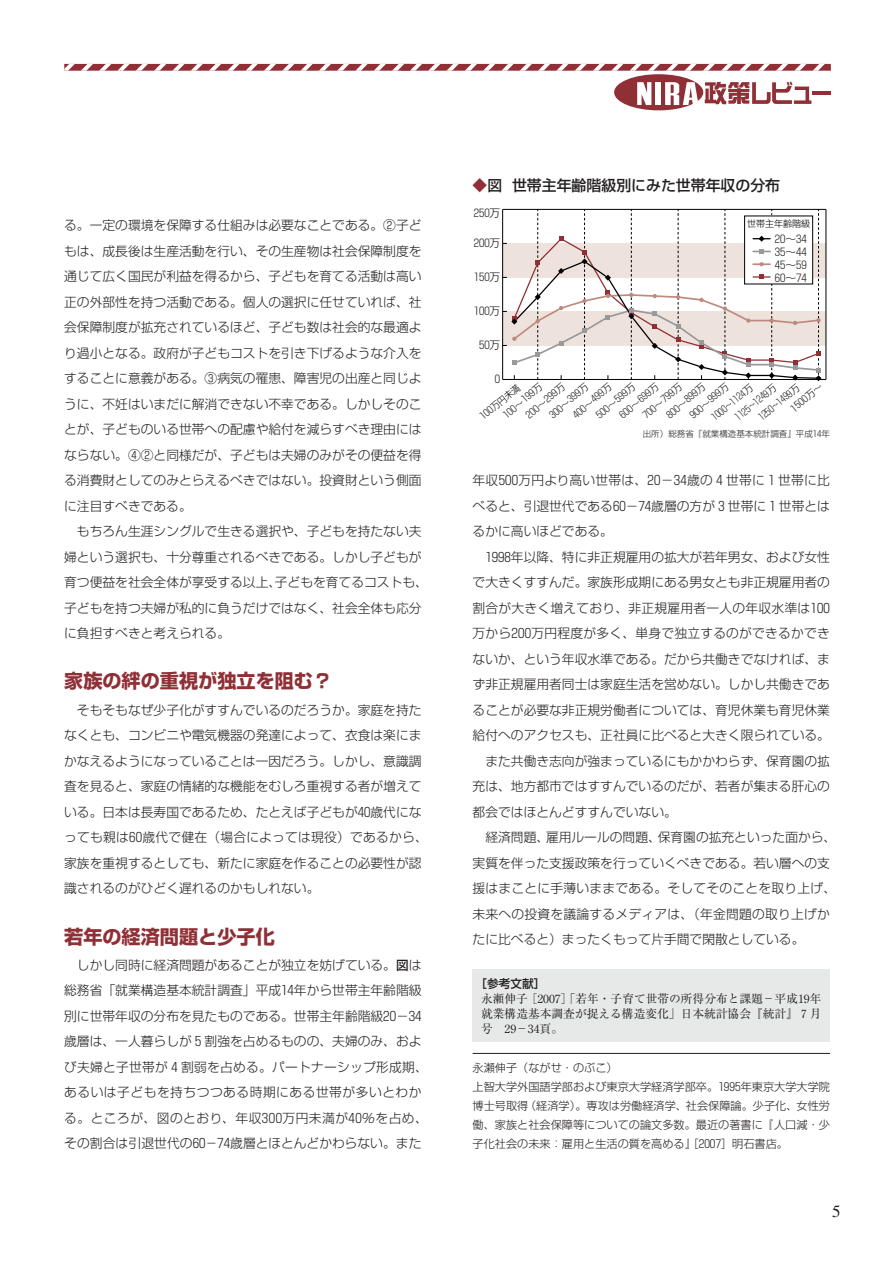
<style>
.page{position:relative;width:893px;height:1263px;background:#fff}
.page>*{position:absolute;margin:0;border:0;box-sizing:border-box;transform-origin:0 0}
.t1{font:700 19.2px "Shin Go";color:#902f36}
.t2{font:300 16.95px "Ryumin";color:#231f20}
.t3{font:500 14.85px "Shin Go";color:#231f20}
.t4{font:300 12.75px/25.5px "Shin Go";color:#231f20;text-align:justify}
.t5{font:300 12.75px "Shin Go";letter-spacing:.02em;color:#231f20}
.t6{font:11.7px/14.9px "Ryumin";letter-spacing:.005em;color:#231f20;text-align:justify}
.t7{font:500 11.7px "Shin Go";color:#231f20}
.t8{font:300 11.1px/19.2px "Shin Go";color:#231f20}
.t9{font:300 10.65px/12.8px "Shingo Num";color:#231f20;text-align:justify}
.t10{font:300 9.6px "Shingo Num";color:#231f20}
.t11{font:300 9.6px "Shingo Num";color:#231f20;scale:.9 1}
.t12{font:300 9.6px "Shin Go";color:#000;scale:.9 1}
.t13{font:300 9px "Shin Go";color:#000}
.t14{font:300 8.55px "Shin Go";color:#231f20}
.s1{font-family:"Shingo Num"}
.s2{font-weight:500}
.s3{color:#902f36}
.s4{font-family:"Shin Go";color:#000}
.s5{font-family:"Shingo Num";color:#231f20}
</style>
<div class="page">
<svg style="left:64px;top:64px;width:766px;height:7px"></svg>
<div style="left:614px;top:74px;width:89px;height:36px;background:#902f36;border-radius:50%"></div>
<svg style="left:637px;top:82px;width:14px;height:23px"></svg>
<div style="left:655px;top:82px;width:6px;height:23px;background:#fff"></div>
<svg style="left:665px;top:82px;width:33px;height:23px"></svg>
<svg style="left:704px;top:82px;width:107px;height:22px"></svg>
<hr style="left:812px;top:91px;width:19px;height:4px;background:#902f36">
<hr style="left:472px;top:1053px;width:358px;height:1px;background:#231f20">
<hr style="left:502px;top:379px;width:324px;height:1px;background:#000">
<hr style="left:825px;top:209px;width:1px;height:170px;background:#000">
<hr style="left:502px;top:209px;width:324px;height:1px;background:#000">
<svg style="left:502px;top:209px;width:319px;height:172px"></svg>
<div style="left:472px;top:969px;width:358px;height:73px;background:#e7e8e8"></div>
<p class="t4" style="left:64px;top:214px;width:359px">る。一定の環境を保障する仕組みは必要なことである。②子どもは、成長後は生産活動を行い、その生産物は社会保障制度を通じて広く国民が利益を得るから、子どもを育てる活動は高い正の外部性を持つ活動である。個人の選択に任せていれば、社会保障制度が拡充されているほど、子ども数は社会的な最適より過小となる。政府が子どもコストを引き下げるような介入をすることに意義がある。③病気の罹患、障害児の出産と同じように、不妊はいまだに解消できない不幸である。しかしそのことが、子どものいる世帯への配慮や給付を減らすべき理由にはならない。④②と同様だが、子どもは夫婦のみがその便益を得る消費財としてのみとらえるべきではない。投資財という側面に注目すべきである。</p>
<p class="t4" style="left:64px;top:520px;width:365px;text-align:left;text-indent:13px">もちろん生涯シングルで生きる選択や、子どもを持たない夫婦という選択も、十分尊重されるべきである。しかし子どもが育つ便益を社会全体が享受する以上、子どもを育てるコストも、子どもを持つ夫婦が私的に負うだけではなく、社会全体も応分に負担すべきと考えられる。</p>
<h1 class="t1" style="left:64px;top:674px;width:269px">家族の絆の重視が独立を阻む？</h1>
<p class="t4" style="left:64px;top:699px;width:365px;text-align:left;text-indent:13px">そもそもなぜ少子化がすすんでいるのだろうか。家庭を持たなくとも、コンビニや電気機器の発達によって、衣食は楽にまかなえるようになっていることは一因だろう。しかし、意識調査を見ると、家庭の情緒的な機能をむしろ重視する者が増えている。日本は長寿国であるため、たとえば子どもが<span class="s1">40</span>歳代になっても親は<span class="s1">60</span>歳代で健在（場合によっては現役）であるから、家族を重視するとしても、新たに家庭を作ることの必要性が認識されるのがひどく遅れるのかもしれない。</p>
<h1 class="t1" style="left:64px;top:929px;width:212px">若年の経済問題と少子化</h1>
<p class="t4" style="left:64px;top:954px;width:365px;text-align:center">しかし同時に経済問題があることが独立を妨げている。<span class="s2">図</span>は<br>総務省「就業構造基本統計調査」平成<span class="s1">14</span>年から世帯主年齢階級別に世帯年収の分布を見たものである。世帯主年齢階級<span class="s1">20</span>－<span class="s1">34</span>歳層は、一人暮らしが５割強を占めるものの、夫婦のみ、および夫婦と子世帯が４割弱を占める。パートナーシップ形成期、あるいは子どもを持ちつつある時期にある世帯が多いとわかる。ところが、図のとおり、年収<span class="s1">300</span>万円未満が<span class="s1">40</span>％を占め、その割合は引退世代の<span class="s1">60</span>－<span class="s1">74</span>歳層とほとんどかわらない。また</p>
<p class="t3" style="left:472px;top:180px;width:309px"><span class="s3">◆</span>図 世帯主年齢階級別にみた世帯年収の分布</p>
<p class="t9" style="left:473px;top:207px;width:28px">250<span class="s4">万</span></p>
<p class="t9" style="left:473px;top:237px;width:28px">200<span class="s4">万</span></p>
<p class="t9" style="left:473px;top:271px;width:28px">150<span class="s4">万</span></p>
<p class="t9" style="left:473px;top:305px;width:28px">100<span class="s4">万</span></p>
<p class="t9" style="left:479px;top:339px;width:23px">50<span class="s4">万</span></p>
<p class="t13" style="left:747px;top:221px;width:64px">世帯主年齢階級</p>
<p class="t9" style="left:774px;top:233px;width:33px">20<span class="s4">～</span>34<br>35<span class="s4">～</span>44<br>45<span class="s4">～</span>59<br>60<span class="s4">～</span>74</p>
<p class="t9" style="left:495px;top:373px;width:7px">0</p>
<p class="t10" style="left:570px;top:412px;width:49px;rotate:-40deg">400<span class="s4">～</span>499<span class="s4">万</span></p>
<p class="t10" style="left:594px;top:412px;width:49px;rotate:-40deg">500<span class="s4">～</span>599<span class="s4">万</span></p>
<p class="t10" style="left:641px;top:412px;width:49px;rotate:-40deg">700<span class="s4">～</span>799<span class="s4">万</span></p>
<p class="t10" style="left:687px;top:412px;width:49px;rotate:-40deg">900<span class="s4">～</span>999<span class="s4">万</span></p>
<p class="t10" style="left:501px;top:412px;width:49px;rotate:-40deg">100<span class="s4">～</span>199<span class="s4">万</span></p>
<p class="t10" style="left:547px;top:412px;width:49px;rotate:-40deg">300<span class="s4">～</span>399<span class="s4">万</span></p>
<p class="t10" style="left:617px;top:412px;width:49px;rotate:-40deg">600<span class="s4">～</span>699<span class="s4">万</span></p>
<p class="t10" style="left:664px;top:412px;width:49px;rotate:-40deg">800<span class="s4">～</span>899<span class="s4">万</span></p>
<p class="t12" style="left:479px;top:415px;width:56px;rotate:-40deg"><span class="s5">100</span>万円未満</p>
<p class="t10" style="left:524px;top:412px;width:49px;rotate:-40deg">200<span class="s4">～</span>299<span class="s4">万</span></p>
<p class="t11" style="left:709px;top:414px;width:58px;rotate:-40deg">1000<span class="s4">～</span>1124<span class="s4">万</span></p>
<p class="t11" style="left:732px;top:414px;width:58px;rotate:-40deg">1125<span class="s4">～</span>1249<span class="s4">万</span></p>
<p class="t11" style="left:756px;top:414px;width:58px;rotate:-40deg">1250<span class="s4">～</span>1499<span class="s4">万</span></p>
<p class="t10" style="left:788px;top:406px;width:40px;rotate:-40deg">1500<span class="s4">万～</span></p>
<p class="t14" style="left:642px;top:430px;width:189px">出所）総務省『就業構造基本統計調査』平成<span class="s1">14</span>年</p>
<p class="t4" style="left:472px;top:469px;width:359px">年収<span class="s1">500</span>万円より高い世帯は、<span class="s1">20</span>－<span class="s1">34</span>歳の４世帯に１世帯に比べると、引退世代である<span class="s1">60</span>－<span class="s1">74</span>歳層の方が３世帯に１世帯とはるかに高いほどである。</p>
<p class="t4" style="left:485px;top:546px;width:346px"><span class="s1">1998</span>年以降、特に非正規雇用の拡大が若年男女、および女性</p>
<p class="t4" style="left:472px;top:571px;width:359px">で大きくすすんだ。家族形成期にある男女とも非正規雇用者の</p>
<p class="t5" style="left:472px;top:603px;width:359px">割合が大きく増えており、非正規雇用者一人の年収水準は<span class="s1">100</span></p>
<p class="t5" style="left:472px;top:629px;width:359px">万から<span class="s1">200</span>万円程度が多く、単身で独立するのができるかでき</p>
<p class="t4" style="left:472px;top:648px;width:359px">ないか、という年収水準である。だから共働きでなければ、ま</p>
<p class="t4" style="left:472px;top:673px;width:359px">ず非正規雇用者同士は家庭生活を営めない。しかし共働きであ</p>
<p class="t4" style="left:472px;top:699px;width:359px">ることが必要な非正規労働者については、育児休業も育児休業</p>
<p class="t4" style="left:472px;top:724px;width:359px">給付へのアクセスも、正社員に比べると大きく限られている。</p>
<p class="t4" style="left:485px;top:750px;width:346px">また共働き志向が強まっているにもかかわらず、保育園の拡</p>
<p class="t4" style="left:472px;top:775px;width:359px">充は、地方都市ではすすんでいるのだが、若者が集まる肝心の</p>
<p class="t4" style="left:472px;top:801px;width:206px">都会ではほとんどすすんでいない。</p>
<p class="t4" style="left:485px;top:826px;width:352px">経済問題、雇用ルールの問題、保育園の拡充といった面から、</p>
<p class="t4" style="left:472px;top:852px;width:359px">実質を伴った支援政策を行っていくべきである。若い層への支</p>
<p class="t5" style="left:472px;top:884px;width:365px">援はまことに手薄いままである。そしてそのことを取り上げ、</p>
<p class="t5" style="left:472px;top:909px;width:359px">未来への投資を議論するメディアは、（年金問題の取り上げか</p>
<p class="t4" style="left:472px;top:929px;width:333px">たに比べると）まったくもって片手間で閑散としている。</p>
<p class="t7" style="left:475px;top:979px;width:72px">［参考文献］</p>
<p class="t6" style="left:481px;top:993px;width:342px">永瀬伸子［2007］「若年・子育て世帯の所得分布と課題－平成19年就業構造基本調査が捉える構造変化」日本統計協会『統計』７月号　29－34頁。</p>
<p class="t8" style="left:472px;top:1059px;width:359px">永瀬伸子（ながせ・のぶこ）<br>上智大学外国語学部および東京大学経済学部卒。<span class="s1">1995</span>年東京大学大学院博士号取得（経済学）。専攻は労働経済学、社会保障論。少子化、女性労働、家族と社会保障等についての論文多数。最近の著書に『人口減・少子化社会の未来：雇用と生活の質を高める』［<span class="s1">2007</span>］明石書店。</p>
<h2 class="t2" style="left:832px;top:1204px;width:10px">5</h2>
</div>
